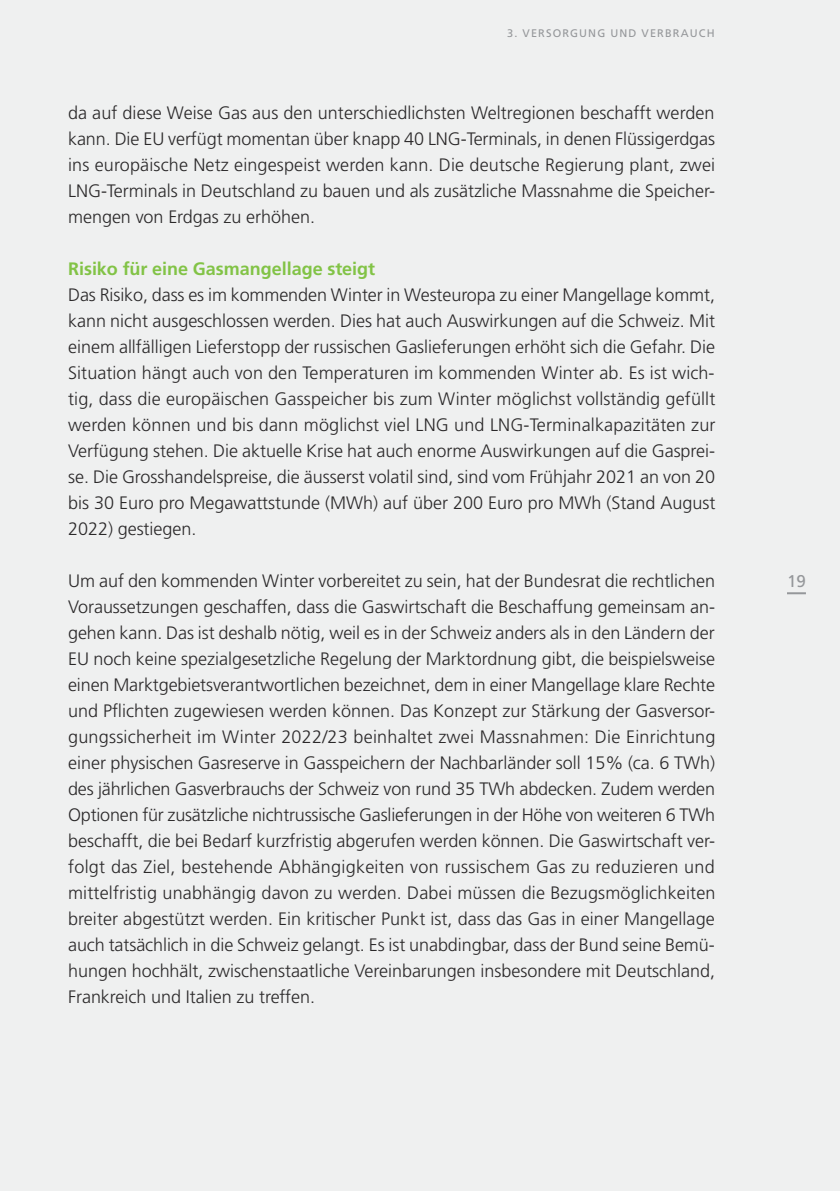
<style>
.page{position:relative;width:840px;height:1191px;background:#fff}
.page>*{position:absolute;margin:0;border:0;box-sizing:border-box;transform-origin:0 0}
.t1{font:300 18px/26px "Frutiger LT Std";color:#2b292a;text-align:justify}
.t2{font:700 18px "Frutiger LT Std";color:#82c346}
.t3{font:17px "Frutiger LT Std";color:#95979a}
.t4{font:11px "Frutiger LT Std";letter-spacing:.1em;color:#95979a}
</style>
<div class="page">
<div style="left:0;top:0;width:839px;height:1191px;background:#eff0f0"></div>
<svg style="left:787px;top:592px;width:18px;height:2px"></svg>
<p class="t4" style="left:507px;top:27px;width:209px">3. VERSORGUNG UND VERBRAUCH</p>
<p class="t1" style="left:68px;top:100px;width:648px">da auf diese Weise Gas aus den unterschiedlichsten Weltregionen beschafft werden kann. Die EU verfügt momentan über knapp 40 LNG-Terminals, in denen Flüssigerdgas ins europäische Netz eingespeist werden kann. Die deutsche Regierung plant, zwei LNG-Terminals in Deutschland zu bauen und als zusätzliche Massnahme die Speicher&shy;mengen von Erdgas zu erhöhen.</p>
<p class="t2" style="left:68px;top:259px;width:308px">Risiko für eine Gasmangellage steigt</p>
<p class="t1" style="left:68px;top:282px;width:648px">Das Risiko, dass es im kommenden Winter in Westeuropa zu einer Mangellage kommt, kann nicht ausgeschlossen werden. Dies hat auch Auswirkungen auf die Schweiz. Mit einem allfälligen Lieferstopp der russischen Gaslieferungen erhöht sich die Gefahr. Die Situation hängt auch von den Temperaturen im kommenden Winter ab. Es ist wich&shy;tig, dass die europäischen Gasspeicher bis zum Winter möglichst vollständig gefüllt werden können und bis dann möglichst viel LNG und LNG-Terminalkapazitäten zur Verfügung stehen. Die aktuelle Krise hat auch enorme Auswirkungen auf die Gasprei&shy;se. Die Grosshandelspreise, die äusserst volatil sind, sind vom Frühjahr 2021 an von 20 bis 30 Euro pro Megawattstunde (MWh) auf über 200 Euro pro MWh (Stand August 2022) gestiegen.</p>
<p class="t1" style="left:68px;top:568px;width:648px">Um auf den kommenden Winter vorbereitet zu sein, hat der Bundesrat die rechtlichen Voraussetzungen geschaffen, dass die Gaswirtschaft die Beschaffung gemeinsam an&shy;gehen kann. Das ist deshalb nötig, weil es in der Schweiz anders als in den Ländern der EU noch keine spezialgesetzliche Regelung der Marktordnung gibt, die beispielsweise einen Marktgebietsverantwortlichen bezeichnet, dem in einer Mangellage klare Rechte und Pflichten zugewiesen werden können. Das Konzept zur Stärkung der Gasversor&shy;gungssicherheit im Winter 2022/23 beinhaltet zwei Massnahmen: Die Einrichtung einer physischen Gasreserve in Gasspeichern der Nachbarländer soll 15% (ca. 6 TWh) des jährlichen Gasverbrauchs der Schweiz von rund 35 TWh abdecken. Zudem werden Optionen für zusätzliche nichtrussische Gaslieferungen in der Höhe von weiteren 6 TWh beschafft, die bei Bedarf kurzfristig abgerufen werden können. Die Gaswirtschaft ver&shy;folgt das Ziel, bestehende Abhängigkeiten von russischem Gas zu reduzieren und mittelfristig unabhängig davon zu werden. Dabei müssen die Bezugsmöglichkeiten breiter abgestützt werden. Ein kritischer Punkt ist, dass das Gas in einer Mangellage auch tatsächlich in die Schweiz gelangt. Es ist unabdingbar, dass der Bund seine Bemü&shy;hungen hochhält, zwischenstaatliche Vereinbarungen insbesondere mit Deutschland, Frankreich und Italien zu treffen.</p>
<p class="t3" style="left:786px;top:573px;width:20px">19</p>
</div>
